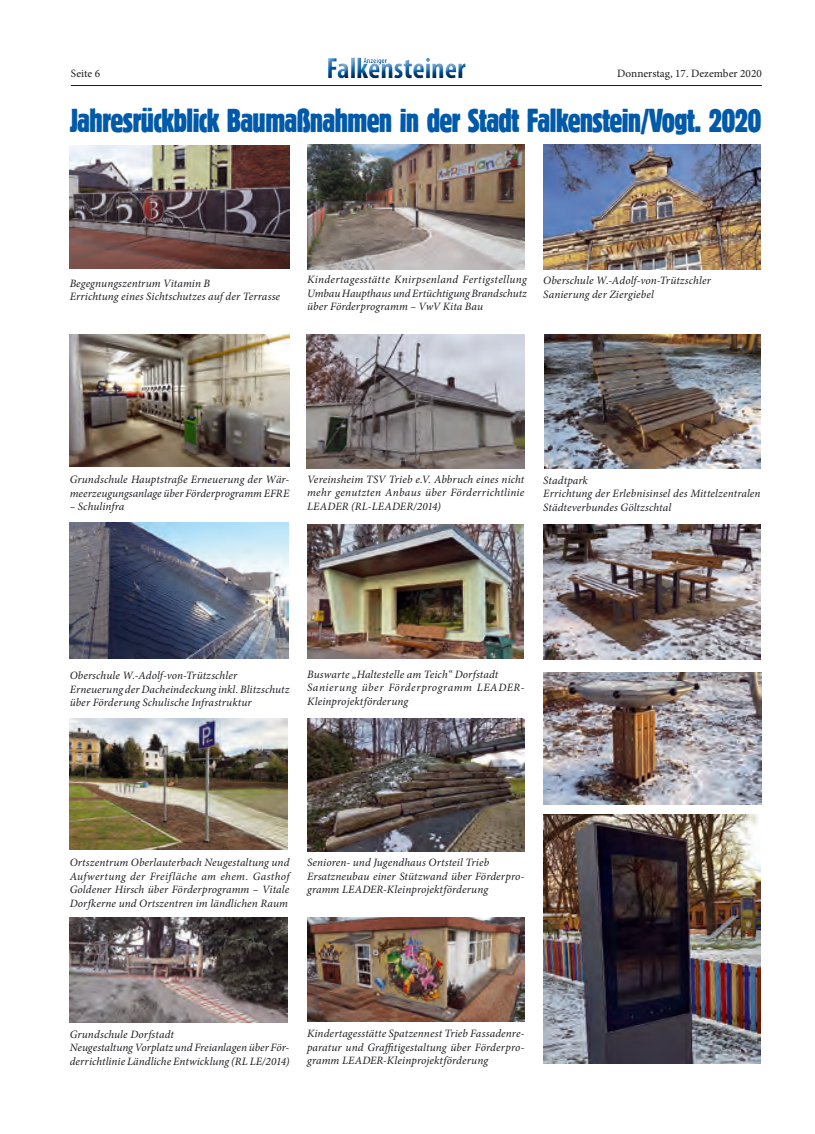
<style>
.page{position:relative;width:815px;height:1134px;background:#fff}
.page>*{position:absolute;margin:0;border:0;box-sizing:border-box;transform-origin:0 0}
.t1{font:34.5px "Block D Regu Extr Cond";letter-spacing:-.03em;color:#005aa9}
.t2{font:700 condensed 29.38px "Myriad Pro";color:#005aa9}
.t3{font:italic 11.25px/13.5px "Minion Pro";letter-spacing:.01em;color:#1b1c20}
.t4{font:11.25px "Minion Pro";color:#1b1c20}
.t5{font:700 condensed 7.75px "Myriad Pro";color:#005aa9}
</style>
<div class="page">
<hr style="left:71px;top:85px;width:691px;height:1px;background:#1b1c20">
<div style="left:317px;top:48px;width:161px;height:39px;background:#fff"></div>
<div style="left:321px;top:52px;width:154px;height:35px;background:#1b1c20;opacity:.75"></div>
<img style="left:70px;top:335px;width:219px;height:132px">
<img style="left:70px;top:523px;width:219px;height:135px">
<img style="left:70px;top:718px;width:218px;height:132px">
<img style="left:307px;top:144px;width:217px;height:126px">
<img style="left:307px;top:335px;width:217px;height:133px">
<img style="left:307px;top:524px;width:217px;height:134px">
<img style="left:307px;top:719px;width:217px;height:132px">
<img style="left:70px;top:917px;width:218px;height:105px">
<img style="left:307px;top:917px;width:217px;height:104px">
<img style="left:544px;top:144px;width:217px;height:126px">
<img style="left:70px;top:146px;width:219px;height:123px">
<img style="left:544px;top:335px;width:217px;height:133px">
<img style="left:543px;top:524px;width:217px;height:135px">
<img style="left:543px;top:815px;width:217px;height:248px">
<img style="left:543px;top:673px;width:218px;height:132px">
<p class="t5" style="left:363px;top:56px;width:25px">Anzeiger</p>
<h2 class="t2" style="left:326px;top:50px;width:141px">Falkensteiner</h2>
<h1 class="t1" style="left:70px;top:103px;width:693px">Jahresrückblick Baumaßnahmen in der Stadt Falkenstein/Vogt. 2020</h1>
<p class="t4" style="left:71px;top:66px;width:31px">Seite 6</p>
<p class="t4" style="left:617px;top:66px;width:146px">Donnerstag, 17. Dezember 2020</p>
<p class="t3" style="left:70px;top:276px;width:212px">Begegnungszentrum Vitamin B<br>Errichtung eines Sichtschutzes auf der Terrasse</p>
<p class="t3" style="left:307px;top:273px;width:221px;text-align:justify">Kindertagesstätte Knirpsenland Fertigstellung Umbau Haupthaus und Ertüchtigung Brandschutz über Förderprogramm – VwV Kita Bau</p>
<p class="t3" style="left:543px;top:274px;width:169px">Oberschule W.-Adolf-von-Trützschler<br>Sanierung der Ziergiebel</p>
<p class="t3" style="left:70px;top:473px;width:221px">Grundschule Hauptstraße Erneuerung der Wär&shy;meerzeugungsanlage über Förderprogramm EFRE</p>
<p class="t3" style="left:70px;top:500px;width:56px">– Schulinfra</p>
<p class="t3" style="left:307px;top:472px;width:219px;text-align:justify">Vereinsheim TSV Trieb e.V. Abbruch eines nicht mehr genutzten Anbaus über Förderrichtlinie LEADER (RL-LEADER/2014)</p>
<p class="t3" style="left:543px;top:473px;width:219px">Stadtpark<br>Errichtung der Erlebnisinsel des Mittelzentralen<br>Städteverbundes Göltzschtal</p>
<p class="t3" style="left:70px;top:669px;width:221px">Oberschule W.-Adolf-von-Trützschler<br>Erneuerung der Dacheindeckung inkl. Blitzschutz über Förderung Schulische Infrastruktur</p>
<p class="t3" style="left:307px;top:667px;width:219px">Buswarte „Haltestelle am Teich“ Dorfstadt<br>Sanierung über Förderprogramm LEADER-<br>Kleinprojektförderung</p>
<p class="t3" style="left:70px;top:856px;width:221px;text-align:justify">Ortszentrum Oberlauterbach Neugestaltung und Aufwertung der Freifläche am ehem. Gasthof Goldener Hirsch über Förderprogramm – Vitale Dorfkerne und Ortszentren im ländlichen Raum</p>
<p class="t3" style="left:307px;top:856px;width:219px">Senioren- und Jugendhaus Ortsteil Trieb<br>Ersatzneubau einer Stützwand über Förderpro&shy;gramm LEADER-Kleinprojektförderung</p>
<p class="t3" style="left:70px;top:1027px;width:221px">Grundschule Dorfstadt<br>Neugestaltung Vorplatz und Freianlagen über För&shy;derrichtlinie Ländliche Entwicklung (RL LE/2014)</p>
<p class="t3" style="left:307px;top:1027px;width:219px;text-align:justify">Kindertagesstätte Spatzennest Trieb Fassadenre&shy;paratur und Graffitigestaltung über Förderpro&shy;gramm LEADER-Kleinprojektförderung</p>
</div>
